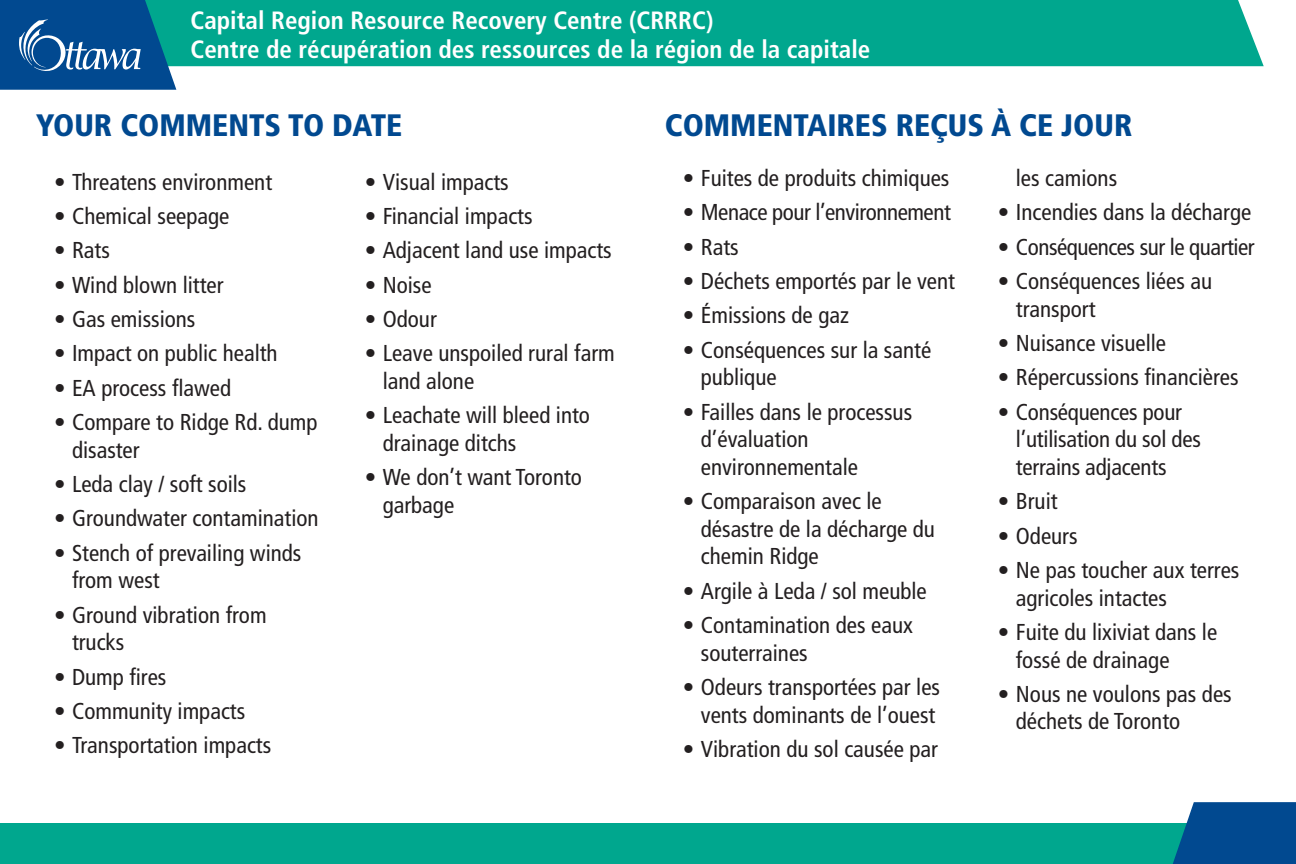
<style>
.page{position:relative;width:1296px;height:864px;background:#fff}
.page>*{position:absolute;margin:0;border:0;box-sizing:border-box;transform-origin:0 0}
.Heading_1{font:900 condensed 31px "Frutiger LT Std";color:#014990}
.t1{font:700 condensed 25px/29px "Frutiger LT Std";color:#fff}
.t2{font:condensed 23px/27.6px "Frutiger LT Std";color:#231f20}
.t3{font:condensed 23px "Frutiger LT Std";letter-spacing:-.02em;color:#231f20}
</style>
<div class="page">
<div style="left:176px;top:0;width:1088px;height:66px;background:#00a78e"></div>
<div style="left:0;top:824px;width:1296px;height:40px;background:#00a78e"></div>
<svg style="left:0;top:0;width:176px;height:90px;background:#165f99"></svg>
<svg style="left:1170px;top:802px;width:126px;height:62px;background:#0f5896"></svg>
<p class="t1" style="left:190px;top:6px;width:681px">Capital Region Resource Recovery Centre (CRRRC)<br>Centre de récupération des ressources de la région de la capitale</p>
<p class="Heading_1" style="left:36px;top:106px;width:368px">YOUR COMMENTS TO DATE</p>
<p class="t2" style="left:54px;top:168px;width:220px">• Threatens environment</p>
<p class="t2" style="left:54px;top:202px;width:177px">• Chemical seepage</p>
<p class="t2" style="left:54px;top:237px;width:57px">• Rats</p>
<p class="t2" style="left:54px;top:271px;width:171px">• Wind blown litter</p>
<p class="t2" style="left:54px;top:306px;width:143px">• Gas emissions</p>
<p class="t2" style="left:54px;top:340px;width:225px">• Impact on public health</p>
<p class="t2" style="left:54px;top:374px;width:179px">• EA process flawed</p>
<p class="t2" style="left:72px;top:409px;width:247px;text-indent:-18px">• Compare to Ridge Rd. dump disaster</p>
<p class="t2" style="left:54px;top:471px;width:194px">• Leda clay / soft soils</p>
<p class="t2" style="left:54px;top:505px;width:266px">• Groundwater contamination</p>
<p class="t2" style="left:72px;top:539px;width:231px;text-indent:-18px">• Stench of prevailing winds from west</p>
<p class="t2" style="left:72px;top:601px;width:196px;text-indent:-18px">• Ground vibration from trucks</p>
<p class="t2" style="left:54px;top:663px;width:114px">• Dump fires</p>
<p class="t2" style="left:54px;top:697px;width:193px">• Community impacts</p>
<p class="t2" style="left:54px;top:732px;width:219px">• Transportation impacts</p>
<p class="t2" style="left:365px;top:168px;width:146px">• Visual impacts</p>
<p class="t2" style="left:365px;top:202px;width:169px">• Financial impacts</p>
<p class="t2" style="left:365px;top:237px;width:249px">• Adjacent land use impacts</p>
<p class="t2" style="left:365px;top:271px;width:68px">• Noise</p>
<p class="t2" style="left:365px;top:306px;width:74px">• Odour</p>
<p class="t2" style="left:383px;top:340px;width:234px;text-indent:-18px">• Leave unspoiled rural farm land alone</p>
<p class="t2" style="left:383px;top:402px;width:209px;text-indent:-18px">• Leachate will bleed into drainage ditchs</p>
<p class="t2" style="left:383px;top:464px;width:201px;text-indent:-18px">• We don’t want Toronto garbage</p>
<p class="Heading_1" style="left:665px;top:106px;width:469px">COMMENTAIRES REÇUS À CE JOUR</p>
<p class="t2" style="left:683px;top:164px;width:268px">• Fuites de produits chimiques</p>
<p class="t3" style="left:683px;top:199px;width:269px">• Menace pour l’environnement</p>
<p class="t2" style="left:683px;top:233px;width:57px">• Rats</p>
<p class="t2" style="left:683px;top:267px;width:274px">• Déchets emportés par le vent</p>
<p class="t2" style="left:683px;top:302px;width:168px">• Émissions de gaz</p>
<p class="t2" style="left:701px;top:336px;width:232px;text-indent:-18px">• Conséquences sur la santé publique</p>
<p class="t2" style="left:701px;top:398px;width:213px;text-indent:-18px">• Failles dans le processus d’évaluation environnementale</p>
<p class="t2" style="left:701px;top:488px;width:236px;text-indent:-18px">• Comparaison avec le désastre de la décharge du chemin Ridge</p>
<p class="t2" style="left:683px;top:577px;width:245px">• Argile à Leda / sol meuble</p>
<p class="t2" style="left:701px;top:612px;width:214px;text-indent:-18px">• Contamination des eaux souterraines</p>
<p class="t2" style="left:683px;top:673px;width:259px;text-align:center">• Odeurs transportées par les vents dominants de l’ouest</p>
<p class="t2" style="left:683px;top:735px;width:257px">• Vibration du sol causée par</p>
<p class="t2" style="left:1016px;top:164px;width:103px">les camions</p>
<p class="t2" style="left:998px;top:199px;width:255px">• Incendies dans la décharge</p>
<p class="t3" style="left:998px;top:233px;width:258px">• Conséquences sur le quartier</p>
<p class="t2" style="left:1016px;top:267px;width:198px;text-indent:-18px">• Conséquences liées au transport</p>
<p class="t2" style="left:998px;top:329px;width:170px">• Nuisance visuelle</p>
<p class="t2" style="left:998px;top:364px;width:242px">• Répercussions financières</p>
<p class="t2" style="left:1016px;top:398px;width:186px;text-indent:-18px">• Conséquences pour l’utilisation du sol des terrains adjacents</p>
<p class="t2" style="left:998px;top:488px;width:61px">• Bruit</p>
<p class="t2" style="left:998px;top:522px;width:81px">• Odeurs</p>
<p class="t2" style="left:1016px;top:556px;width:225px;text-indent:-18px">• Ne pas toucher aux terres agricoles intactes</p>
<p class="t2" style="left:1016px;top:618px;width:203px;text-indent:-18px">• Fuite du lixiviat dans le fossé de drainage</p>
<p class="t2" style="left:1016px;top:680px;width:217px;text-indent:-18px">• Nous ne voulons pas des déchets de Toronto</p>
</div>
